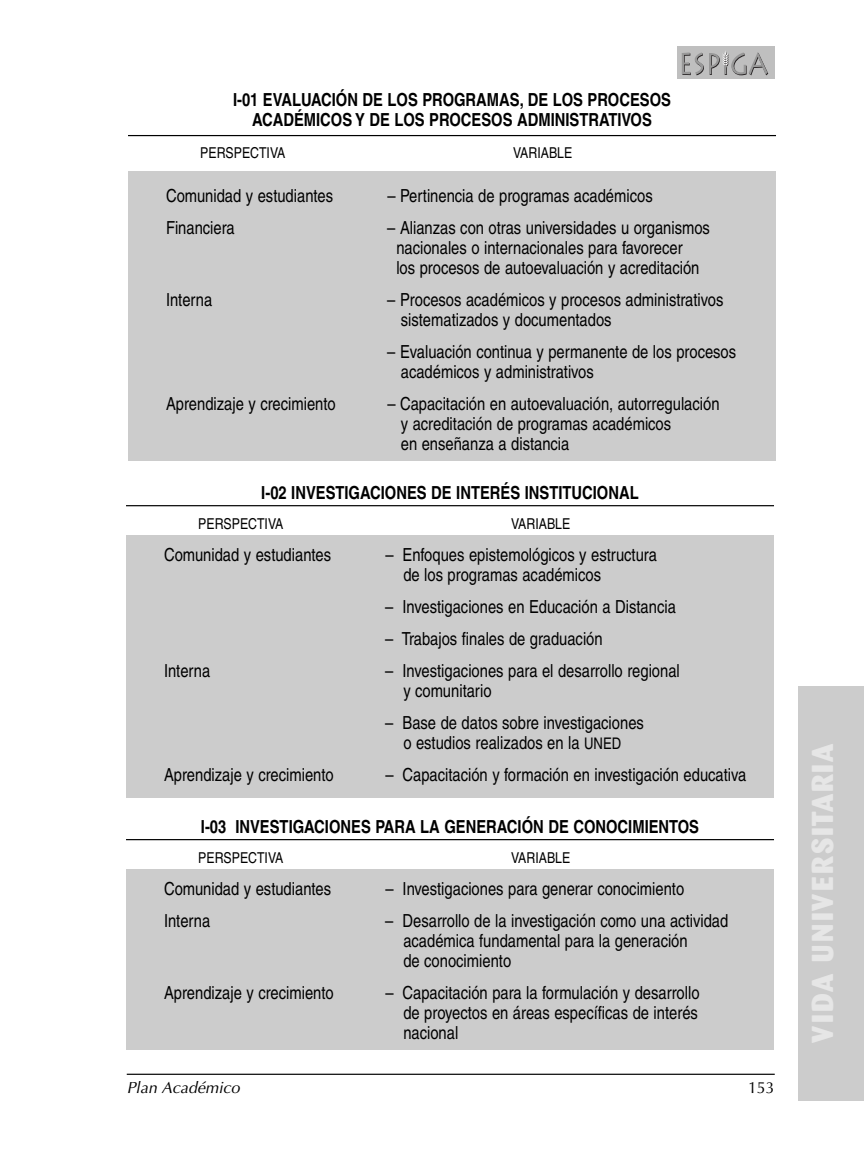
<style>
.page{position:relative;width:864px;height:1152px;background:#fff}
.page>*{position:absolute;margin:0;border:0;box-sizing:border-box;transform-origin:0 0}
.t1{font:800 30px "Barmeno";letter-spacing:.065em;color:#e6e6e6}
.t2{font:condensed 18px/20px "Helvetica";color:#000}
.t3{font:700 condensed 18px/20px "Helvetica";color:#000;text-align:center}
.t4{font:italic 16px "Optima";color:#000}
.t5{font:16px "Optima";color:#000}
.t6{font:condensed 15px "Helvetica";color:#000}
.s1{font-size:16px}
</style>
<div class="page">
<div style="left:677px;top:46px;width:98px;height:32px;background:#bfbfbf"></div>
<svg style="left:682px;top:51px;width:86px;height:24px"></svg>
<div style="left:798px;top:686px;width:66px;height:414px;background:#ccc"></div>
<hr style="left:127px;top:1074px;width:648px;height:1px;background:#000">
<div style="left:128px;top:172px;width:648px;height:289px;background:#ccc"></div>
<hr style="left:128px;top:135px;width:648px;height:1px;background:#000">
<div style="left:126px;top:535px;width:648px;height:262px;background:#ccc"></div>
<hr style="left:126px;top:505px;width:648px;height:1px;background:#000">
<div style="left:126px;top:869px;width:648px;height:181px;background:#ccc"></div>
<hr style="left:126px;top:839px;width:648px;height:1px;background:#000">
<p class="t3" style="left:233px;top:91px;width:439px">I-01 EVALUACIÓN DE LOS PROGRAMAS, DE LOS PROCESOS<br>ACADÉMICOS Y DE LOS PROCESOS ADMINISTRATIVOS</p>
<p class="t6" style="left:200px;top:147px;width:87px">PERSPECTIVA</p>
<p class="t6" style="left:513px;top:147px;width:61px">VARIABLE</p>
<p class="t2" style="left:166px;top:187px;width:169px">Comunidad y estudiantes</p>
<p class="t2" style="left:387px;top:187px;width:267px">– Pertinencia de programas académicos</p>
<p class="t2" style="left:166px;top:219px;width:70px">Financiera</p>
<p class="t2" style="left:396px;top:219px;width:315px;text-indent:-9px">– Alianzas con otras universidades u organismos nacionales o internacionales para favorecer<br>los procesos de autoevaluación y acreditación</p>
<p class="t2" style="left:166px;top:291px;width:48px">Interna</p>
<p class="t2" style="left:401px;top:291px;width:324px;text-indent:-14px">– Procesos académicos y procesos administrativos sistematizados y documentados</p>
<p class="t2" style="left:401px;top:343px;width:337px;text-indent:-14px">– Evaluación continua y permanente de los procesos académicos y administrativos</p>
<p class="t2" style="left:166px;top:395px;width:171px">Aprendizaje y crecimiento</p>
<p class="t2" style="left:401px;top:395px;width:320px;text-indent:-14px">– Capacitación en autoevaluación, autorregulación y acreditación de programas académicos<br>en enseñanza a distancia</p>
<p class="t3" style="left:261px;top:484px;width:379px">I-02 INVESTIGACIONES DE INTERÉS INSTITUCIONAL</p>
<p class="t6" style="left:198px;top:518px;width:87px">PERSPECTIVA</p>
<p class="t6" style="left:511px;top:518px;width:61px">VARIABLE</p>
<p class="t2" style="left:164px;top:546px;width:169px">Comunidad y estudiantes</p>
<p class="t2" style="left:403px;top:546px;width:255px;text-indent:-18px">– Enfoques epistemológicos y estructura de los programas académicos</p>
<p class="t2" style="left:385px;top:598px;width:292px">– Investigaciones en Educación a Distancia</p>
<p class="t2" style="left:385px;top:630px;width:219px">– Trabajos finales de graduación</p>
<p class="t2" style="left:164px;top:662px;width:48px">Interna</p>
<p class="t2" style="left:403px;top:662px;width:278px;text-indent:-18px">– Investigaciones para el desarrollo regional y comunitario</p>
<p class="t2" style="left:385px;top:714px;width:260px;text-align:center">– Base de datos sobre investigaciones o estudios realizados en la <span class="s1">UNED</span></p>
<p class="t2" style="left:164px;top:766px;width:171px">Aprendizaje y crecimiento</p>
<p class="t2" style="left:385px;top:766px;width:363px">– Capacitación y formación en investigación educativa</p>
<p class="t3" style="left:201px;top:819px;width:500px">I-03 INVESTIGACIONES PARA LA GENERACIÓN DE CONOCIMIENTOS</p>
<p class="t6" style="left:198px;top:853px;width:87px">PERSPECTIVA</p>
<p class="t6" style="left:511px;top:853px;width:61px">VARIABLE</p>
<p class="t2" style="left:164px;top:881px;width:169px">Comunidad y estudiantes</p>
<p class="t2" style="left:385px;top:881px;width:300px">– Investigaciones para generar conocimiento</p>
<p class="t2" style="left:164px;top:913px;width:48px">Interna</p>
<p class="t2" style="left:403px;top:913px;width:326px;text-indent:-18px">– Desarrollo de la investigación como una actividad académica fundamental para la generación<br>de conocimiento</p>
<p class="t2" style="left:164px;top:985px;width:171px">Aprendizaje y crecimiento</p>
<p class="t2" style="left:403px;top:985px;width:298px;text-align:justify;text-indent:-18px">– Capacitación para la formulación y desarrollo de proyectos en áreas específicas de interés nacional</p>
<p class="t4" style="left:127px;top:1081px;width:115px">Plan Académico</p>
<p class="t5" style="left:748px;top:1081px;width:28px">153</p>
<h1 class="t1" style="left:810px;top:1043px;width:300px;rotate:-90deg">VIDA UNIVERSITARIA</h1>
</div>
